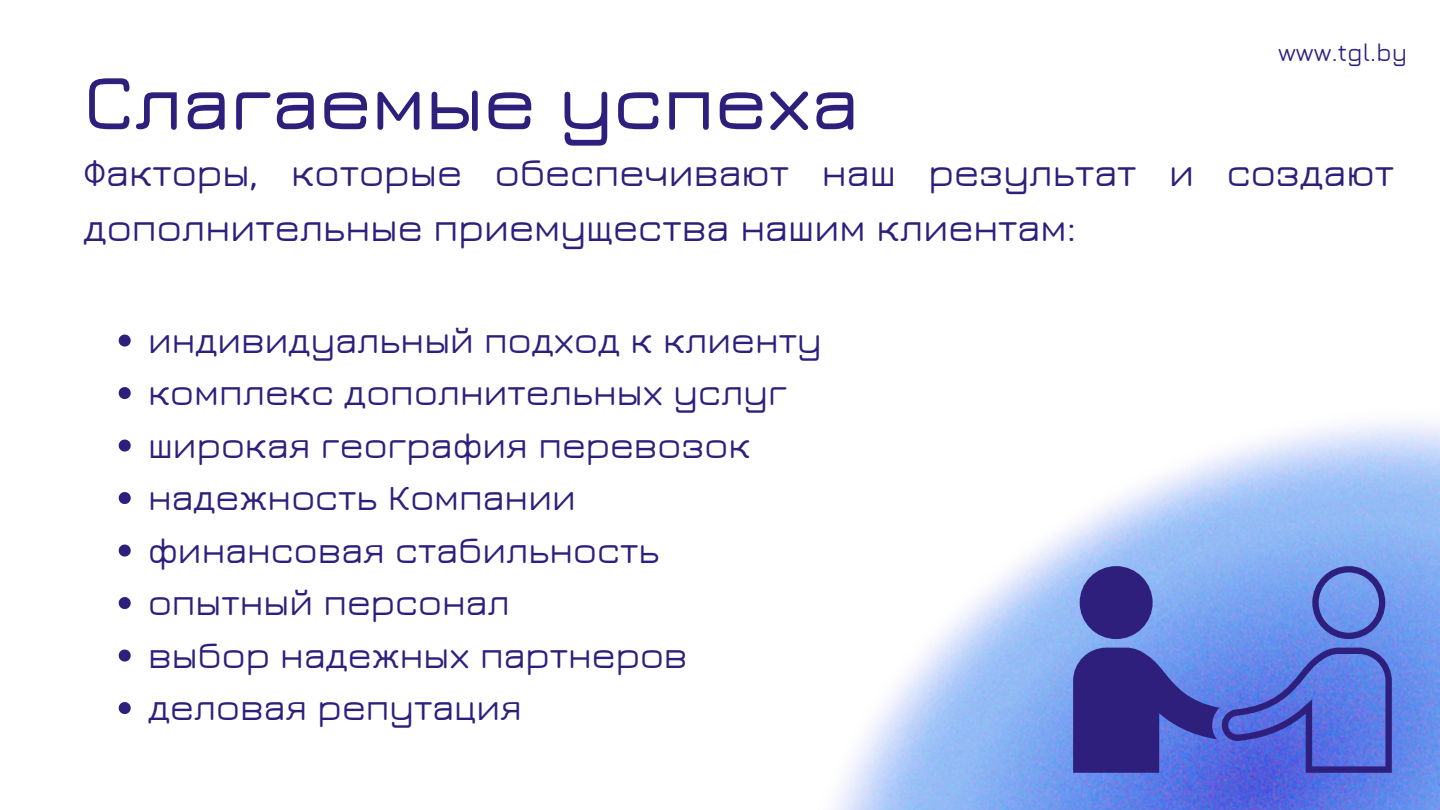
<style>
.page{position:relative;width:1440px;height:810px;background:#fff}
.page>*{position:absolute;margin:0;border:0;box-sizing:border-box;transform-origin:0 0}
.t1{font:600 80px "Jura";color:#2e1f7d}
.t2{font:500 40px/55.5px "Jura";color:#2e1f7d}
.t3{font:500 38px "Jura";color:#2e1f7d}
.t4{font:500 25px "Jura";color:#2e1f7d}
</style>
<div class="page">
<img style="left:835px;top:421px;width:605px;height:389px">
<div style="left:1080px;top:566px;width:73px;height:73px;background:#2e1f7d;border-radius:50%"></div>
<svg style="left:1312px;top:566px;width:73px;height:73px;background:#617dd3"></svg>
<svg style="left:1073px;top:648px;width:319px;height:125px;background:#4a57bd"></svg>
<svg style="left:119px;top:335px;width:12px;height:12px"></svg>
<svg style="left:119px;top:387px;width:12px;height:12px"></svg>
<svg style="left:119px;top:440px;width:12px;height:12px"></svg>
<svg style="left:119px;top:492px;width:12px;height:12px"></svg>
<svg style="left:119px;top:545px;width:12px;height:12px"></svg>
<svg style="left:119px;top:597px;width:12px;height:12px"></svg>
<svg style="left:119px;top:650px;width:12px;height:12px"></svg>
<svg style="left:119px;top:702px;width:12px;height:12px"></svg>
<p class="t1" style="left:83px;top:52px;width:777px">Слагаемые успеха</p>
<h2 class="t4" style="left:1278px;top:37px;width:131px">www.tgl.by</h2>
<p class="t2" style="left:83px;top:143px;width:1312px">Факторы, которые обеспечивают наш результат и создают дополнительные приемущества нашим клиентам:</p>
<p class="t3" style="left:148px;top:316px;width:675px">индивидуальный подход к клиенту</p>
<p class="t3" style="left:148px;top:368px;width:640px">комплекс дополнительных услуг</p>
<p class="t3" style="left:148px;top:421px;width:604px">широкая география перевозок</p>
<p class="t3" style="left:148px;top:473px;width:429px">надежность Компании</p>
<p class="t3" style="left:148px;top:526px;width:513px">финансовая стабильность</p>
<p class="t3" style="left:148px;top:578px;width:363px">опытный персонал</p>
<p class="t3" style="left:148px;top:631px;width:541px">выбор надежных партнеров</p>
<p class="t3" style="left:148px;top:683px;width:375px">деловая репутация</p>
</div>
